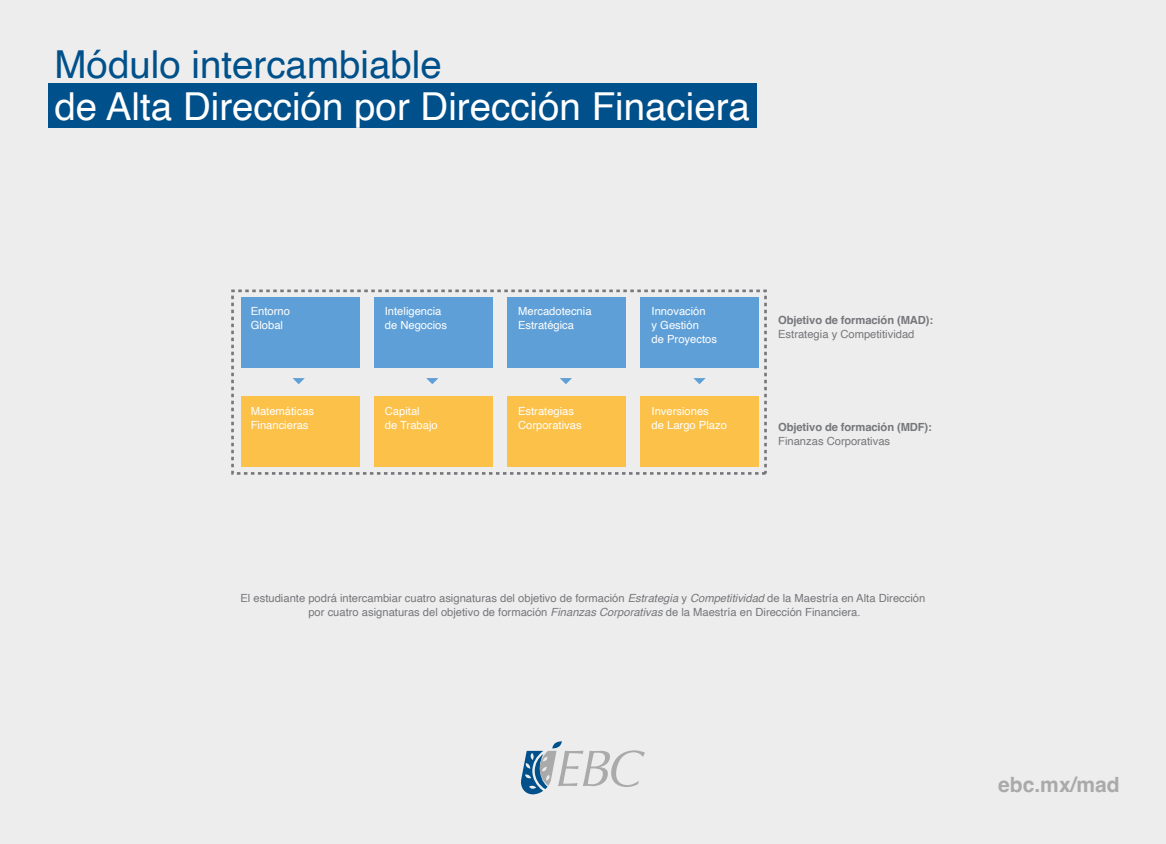
<style>
.page{position:relative;width:1166px;height:844px;background:#fff}
.page>*{position:absolute;margin:0;border:0;box-sizing:border-box;transform-origin:0 0}
.t1{font:38.5px "Helvetica";color:#fff}
.t2{font:38.5px "Helvetica";color:#00508b}
.t3{font:700 21px "Helvetica";color:#aaa}
.t4{font:11.2px/13.5px "Helvetica";color:#76777b;text-align:center}
.t5{font:11.2px/14px "Helvetica";color:#fff}
.t6{font:700 11.2px "Helvetica";letter-spacing:-.01em;color:#76777b}
.s1{font-style:italic}
</style>
<div class="page">
<div style="left:0;top:0;width:1166px;height:843px;background:#ededed"></div>
<svg style="left:521px;top:741px;width:124px;height:53px"></svg>
<div style="left:49px;top:84px;width:708px;height:44px;background:#00508b"></div>
<div style="left:241px;top:396px;width:118px;height:71px;background:#fcc149"></div>
<div style="left:374px;top:396px;width:118px;height:71px;background:#fcc149"></div>
<div style="left:507px;top:396px;width:119px;height:71px;background:#fcc149"></div>
<div style="left:640px;top:396px;width:119px;height:71px;background:#fcc149"></div>
<div style="left:241px;top:297px;width:118px;height:70px;background:#5f9fd7"></div>
<div style="left:374px;top:297px;width:118px;height:70px;background:#5f9fd7"></div>
<div style="left:507px;top:297px;width:119px;height:70px;background:#5f9fd7"></div>
<div style="left:640px;top:297px;width:119px;height:70px;background:#5f9fd7"></div>
<svg style="left:292px;top:378px;width:13px;height:6px"></svg>
<svg style="left:426px;top:378px;width:12px;height:6px"></svg>
<svg style="left:560px;top:378px;width:12px;height:6px"></svg>
<svg style="left:693px;top:378px;width:13px;height:6px"></svg>
<div style="left:231px;top:289px;width:536px;height:185px;border:3px dashed #76777b"></div>
<h1 class="t2" style="left:55px;top:35px;width:389px">Módulo intercambiable</h1>
<h1 class="t1" style="left:55px;top:77px;width:697px">de Alta Dirección por Dirección Finaciera</h1>
<p class="t5" style="left:251px;top:304px;width:41px">Entorno<br>Global</p>
<p class="t5" style="left:251px;top:403px;width:65px;line-height:14.7px">Matemáticas<br>Financieras</p>
<p class="t5" style="left:385px;top:304px;width:64px">Inteligencia de Negocios</p>
<p class="t5" style="left:518px;top:304px;width:75px">Mercadotecnia<br>Estratégica</p>
<p class="t5" style="left:651px;top:304px;width:67px">Innovación<br>y Gestión<br>de Proyectos</p>
<p class="t5" style="left:385px;top:403px;width:54px;line-height:14.7px">Capital<br>de Trabajo</p>
<p class="t5" style="left:518px;top:403px;width:65px;line-height:14.7px">Estrategias<br>Corporativas</p>
<p class="t5" style="left:651px;top:403px;width:77px;line-height:14.7px">Inversiones<br>de Largo Plazo</p>
<p class="t6" style="left:778px;top:313px;width:157px">Objetivo de formación (MAD):</p>
<p class="t4" style="left:778px;top:327px;width:138px">Estrategia y Competitividad</p>
<p class="t6" style="left:778px;top:420px;width:155px">Objetivo de formación (MDF):</p>
<p class="t4" style="left:778px;top:435px;width:114px">Finanzas Corporativas</p>
<p class="t4" style="left:240px;top:592px;width:686px">El estudiante podrá intercambiar cuatro asignaturas del objetivo de formación <span class="s1">Estrategia</span> y <span class="s1">Competitividad</span> de la Maestría en Alta Dirección por cuatro asignaturas del objetivo de formación <span class="s1">Finanzas Corporativas</span> de la Maestría en Dirección Financiera.</p>
<h2 class="t3" style="left:998px;top:771px;width:123px">ebc.mx/mad</h2>
</div>
